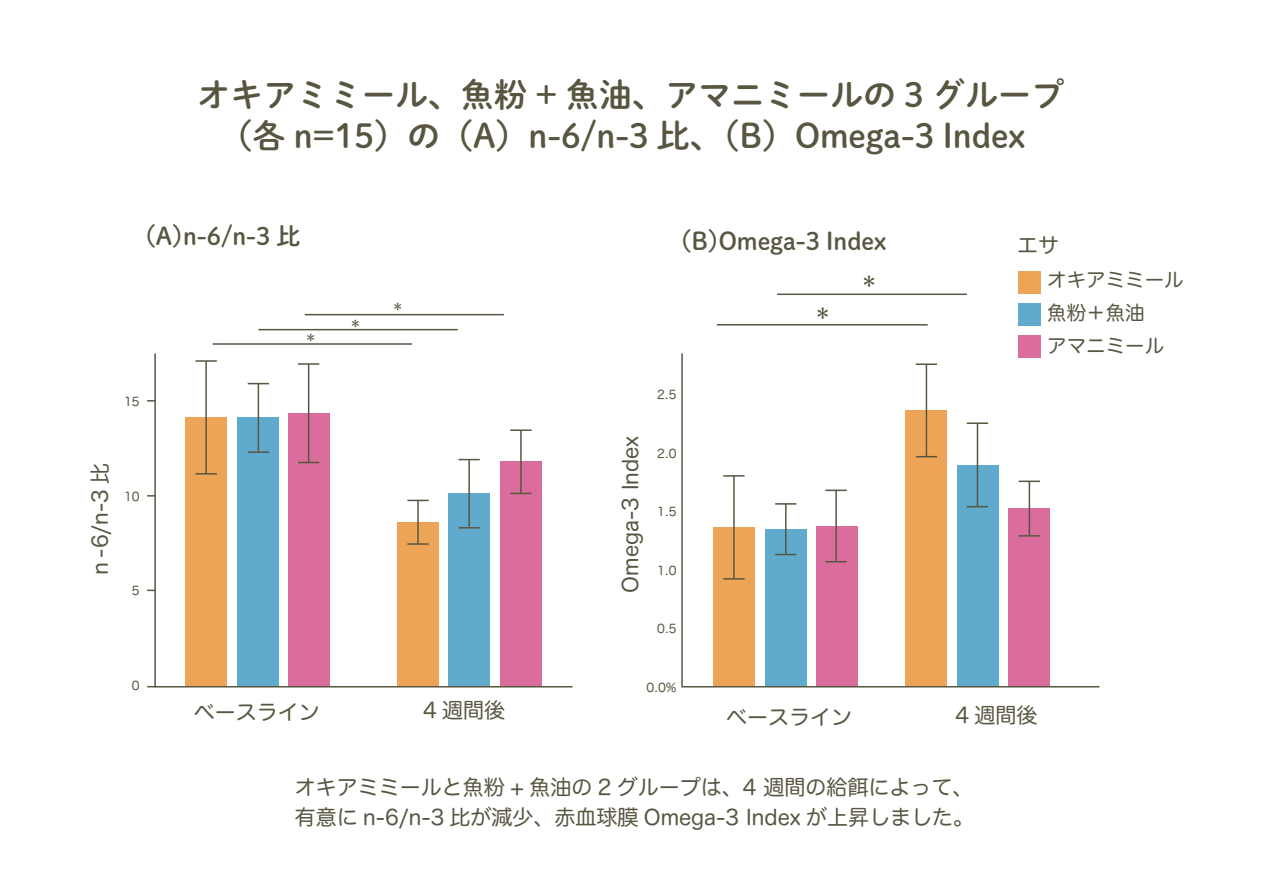
<style>
.page{position:relative;width:1263px;height:893px;background:#fff}
.page>*{position:absolute;margin:0;border:0;box-sizing:border-box;transform-origin:0 0}
.t1{font:33px/40.5px "DNP Shuei M Go Std B";color:#585641;text-align:center}
.t2{font:24px "DNP Shuei M Go Std B";color:#585641}
.t3{font:21px/30px "Hira Maru Pro N W4";color:#585641}
.t4{font:19.5px/33px "Hira Maru Pro N W4";color:#585641}
.t5{font:18px "Hira Maru Pro N W4";color:#585641}
.t6{font:12px "Hira Maru Pro N W4";color:#585641}
</style>
<div class="page">
<svg style="left:154px;top:353px;width:419px;height:335px"></svg>
<svg style="left:681px;top:352px;width:419px;height:336px"></svg>
<div style="left:1018px;top:271px;width:22px;height:22px;background:#eea456"></div>
<div style="left:1018px;top:303px;width:22px;height:23px;background:#60abcd"></div>
<div style="left:1018px;top:335px;width:22px;height:23px;background:#db6d9c"></div>
<svg style="left:147px;top:400px;width:9px;height:2px"></svg>
<svg style="left:147px;top:495px;width:9px;height:2px"></svg>
<hr style="left:205px;top:361px;width:2px;height:112px;background:#585641">
<hr style="left:195px;top:360px;width:22px;height:2px;background:#585641">
<hr style="left:195px;top:473px;width:22px;height:2px;background:#585641">
<hr style="left:258px;top:384px;width:1px;height:68px;background:#585641">
<svg style="left:248px;top:383px;width:21px;height:1px"></svg>
<hr style="left:248px;top:451px;width:21px;height:2px;background:#585641">
<hr style="left:308px;top:364px;width:1px;height:98px;background:#585641">
<hr style="left:298px;top:363px;width:21px;height:2px;background:#585641">
<svg style="left:298px;top:462px;width:21px;height:1px"></svg>
<hr style="left:733px;top:476px;width:2px;height:103px;background:#585641">
<hr style="left:723px;top:475px;width:22px;height:2px;background:#585641">
<hr style="left:723px;top:578px;width:22px;height:2px;background:#585641">
<hr style="left:926px;top:364px;width:1px;height:92px;background:#585641">
<hr style="left:916px;top:363px;width:21px;height:2px;background:#585641">
<svg style="left:916px;top:456px;width:21px;height:1px"></svg>
<hr style="left:977px;top:423px;width:1px;height:83px;background:#585641">
<hr style="left:967px;top:422px;width:21px;height:2px;background:#585641">
<svg style="left:967px;top:506px;width:21px;height:1px"></svg>
<hr style="left:1029px;top:481px;width:1px;height:54px;background:#585641">
<svg style="left:1019px;top:481px;width:21px;height:1px"></svg>
<hr style="left:1019px;top:535px;width:21px;height:2px;background:#585641">
<hr style="left:785px;top:504px;width:1px;height:50px;background:#585641">
<hr style="left:775px;top:503px;width:21px;height:2px;background:#585641">
<svg style="left:775px;top:554px;width:21px;height:1px"></svg>
<hr style="left:835px;top:490px;width:2px;height:71px;background:#585641">
<svg style="left:825px;top:490px;width:22px;height:1px"></svg>
<svg style="left:825px;top:561px;width:22px;height:1px"></svg>
<hr style="left:417px;top:500px;width:2px;height:44px;background:#585641">
<svg style="left:407px;top:500px;width:22px;height:1px"></svg>
<hr style="left:407px;top:543px;width:22px;height:2px;background:#585641">
<hr style="left:468px;top:460px;width:2px;height:67px;background:#585641">
<svg style="left:458px;top:459px;width:22px;height:1px"></svg>
<hr style="left:458px;top:527px;width:22px;height:2px;background:#585641">
<hr style="left:520px;top:430px;width:2px;height:63px;background:#585641">
<hr style="left:510px;top:429px;width:22px;height:2px;background:#585641">
<svg style="left:510px;top:493px;width:22px;height:1px"></svg>
<hr style="left:213px;top:343px;width:199px;height:2px;background:#585641">
<hr style="left:258px;top:329px;width:200px;height:1px;background:#585641">
<hr style="left:305px;top:314px;width:199px;height:1px;background:#585641">
<hr style="left:717px;top:324px;width:211px;height:2px;background:#585641">
<hr style="left:777px;top:294px;width:190px;height:1px;background:#585641">
<h1 class="t1" style="left:197px;top:74px;width:868px">オキアミミール、魚粉 + 魚油、アマニミールの 3 グループ（各 n=15）の（A）n-6/n-3 比、（B）Omega-3 Index</h1>
<p class="t2" style="left:145px;top:218px;width:157px">(A)n-6/n-3 比</p>
<p class="t2" style="left:681px;top:223px;width:207px">(B)Omega-3 Index</p>
<p class="t5" style="left:860px;top:266px;width:19px">＊</p>
<p class="t5" style="left:814px;top:298px;width:19px">＊</p>
<p class="t6" style="left:392px;top:296px;width:13px">＊</p>
<p class="t6" style="left:350px;top:313px;width:13px">＊</p>
<p class="t6" style="left:305px;top:327px;width:13px">＊</p>
<p class="t6" style="left:124px;top:391px;width:17px">15</p>
<p class="t3" style="left:84px;top:578px;width:117px;rotate:-90deg">ｎ-6/n-3 比</p>
<p class="t6" style="left:124px;top:486px;width:17px">10</p>
<p class="t6" style="left:132px;top:580px;width:9px">5</p>
<p class="t6" style="left:657px;top:384px;width:21px">2.5</p>
<p class="t3" style="left:614px;top:593px;width:158px;rotate:-90deg">Omega-3 Index</p>
<p class="t6" style="left:657px;top:443px;width:21px">2.0</p>
<p class="t6" style="left:657px;top:501px;width:21px">1.5</p>
<p class="t6" style="left:657px;top:560px;width:21px">1.0</p>
<p class="t6" style="left:657px;top:618px;width:21px">0.5</p>
<p class="t3" style="left:1017px;top:229px;width:43px">エサ</p>
<p class="t4" style="left:1047px;top:262px;width:177px">オキアミミール　　魚粉＋魚油　　<br>アマニミール</p>
<p class="t6" style="left:132px;top:675px;width:9px">0</p>
<p class="t6" style="left:646px;top:677px;width:31px">0.0%</p>
<p class="t3" style="left:194px;top:696px;width:127px">ベースライン</p>
<p class="t3" style="left:423px;top:694px;width:83px">4 週間後</p>
<p class="t3" style="left:726px;top:701px;width:128px">ベースライン</p>
<p class="t3" style="left:955px;top:699px;width:83px">4 週間後</p>
<p class="t3" style="left:295px;top:771px;width:681px">オキアミミールと魚粉 + 魚油の 2 グループは、4 週間の給餌によって、有意に n-6/n-3 比が減少、赤血球膜 Omega-3 Index が上昇しました。</p>
</div>
